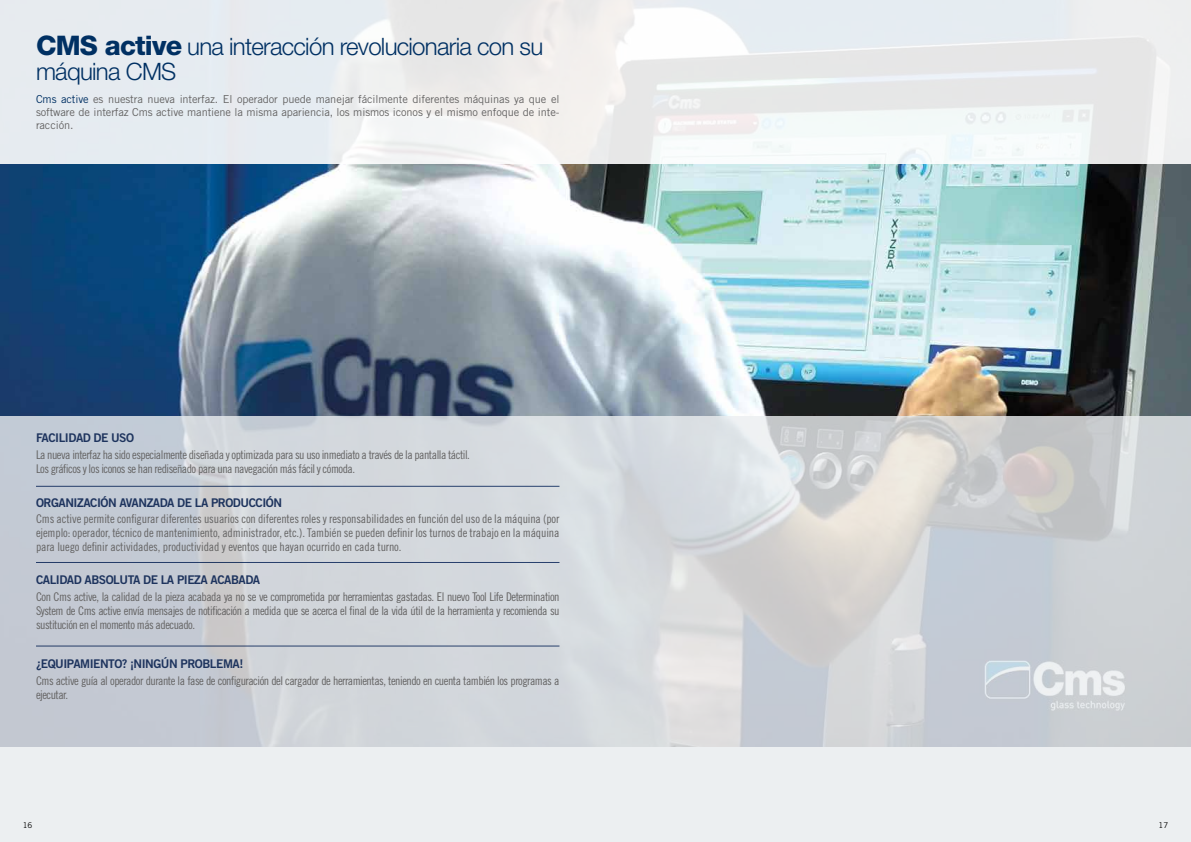
<style>
.page{position:relative;width:1191px;height:842px;background:#fff}
.page>*{position:absolute;margin:0;border:0;box-sizing:border-box;transform-origin:0 0}
.t1{font:300 24px/25px "Helvetica Neue LT Std";letter-spacing:-.03em;color:#003063}
.t2{font:12px/14px "Trade Gothic LT Std Cn 18";letter-spacing:-.04em;color:#646363}
.t3{font:12px "Trade Gothic LT Std Bd 2";letter-spacing:-.04em;color:#1e345e}
.t4{font:11px/13px "Trade Gothic LT Std";letter-spacing:-.01em;color:#646363;text-align:justify}
.t5{font:8px "Trade Gothic LT Std";color:#000}
.s1{font-weight:800;font-size:27px}
.s2{color:#003063}
</style>
<div class="page">
<div style="left:0;top:415px;width:1191px;height:427px;background:#eceff1"></div>
<img style="left:0;top:415px;width:1191px;height:331px">
<img style="left:0;top:164px;width:1191px;height:251px">
<svg style="left:0;top:0;width:1191px;height:164px;fill:#e7ecf0"></svg>
<hr style="left:36px;top:486px;width:523px;height:1px;background:#2f4b7d">
<hr style="left:36px;top:562px;width:523px;height:1px;background:#2f4b7d">
<hr style="left:36px;top:646px;width:523px;height:1px;background:#2f4b7d">
<h1 class="t1" style="left:36px;top:34px;width:509px"><span class="s1">CMS active</span> una interacción revolucionaria con su máquina CMS</h1>
<p class="t4" style="left:36px;top:93px;width:525px"><span class="s2">Cms active</span> es nuestra nueva interfaz. El operador puede manejar fácilmente diferentes máquinas ya que el software de interfaz Cms active mantiene la misma apariencia, los mismos iconos y el mismo enfoque de inte&shy;racción.</p>
<p class="t3" style="left:36px;top:430px;width:100px">FACILIDAD DE USO</p>
<p class="t2" style="left:36px;top:447px;width:435px">La nueva interfaz ha sido especialmente diseñada y optimizada para su uso inmediato a través de la pantalla táctil.<br>Los gráficos y los iconos se han rediseñado para una navegación más fácil y cómoda.</p>
<p class="t3" style="left:36px;top:495px;width:248px">ORGANIZACIÓN AVANZADA DE LA PRODUCCIÓN</p>
<p class="t2" style="left:36px;top:512px;width:525px;text-align:justify">Cms active permite configurar diferentes usuarios con diferentes roles y responsabilidades en función del uso de la máquina (por ejemplo: operador, técnico de mantenimiento, administrador, etc.). También se pueden definir los turnos de trabajo en la máquina para luego definir actividades, productividad y eventos que hayan ocurrido en cada turno.</p>
<p class="t3" style="left:36px;top:572px;width:226px">CALIDAD ABSOLUTA DE LA PIEZA ACABADA</p>
<p class="t2" style="left:36px;top:589px;width:525px;text-align:justify">Con Cms active, la calidad de la pieza acabada ya no se ve comprometida por herramientas gastadas. El nuevo Tool Life Determination System de Cms active envía mensajes de notificación a medida que se acerca el final de la vida útil de la herramienta y recomienda su sustitución en el momento más adecuado.</p>
<p class="t3" style="left:36px;top:656px;width:209px">¿EQUIPAMIENTO? ¡NINGÚN PROBLEMA!</p>
<p class="t2" style="left:36px;top:673px;width:525px">Cms active guía al operador durante la fase de configuración del cargador de herramientas, teniendo en cuenta también los programas a ejecutar.</p>
<p class="t5" style="left:23px;top:820px;width:11px">16</p>
<p class="t5" style="left:1158px;top:820px;width:11px">17</p>
</div>
